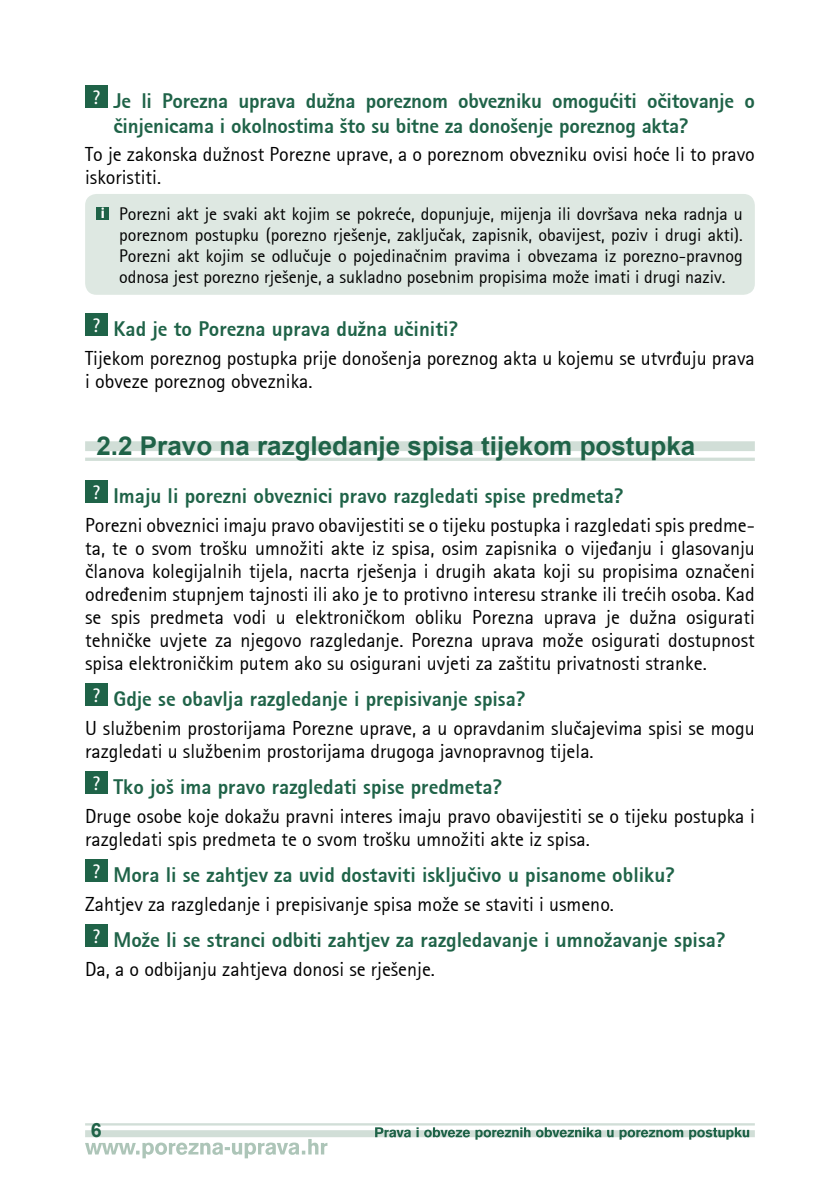
<style>
.page{position:relative;width:840px;height:1191px;background:#fff}
.page>*{position:absolute;margin:0;border:0;box-sizing:border-box;transform-origin:0 0}
.t1{font:700 26px "Arial";color:#1f6348}
.t2{font:700 21px/25px "Agfa Rotis Sans Serif Ex";color:#1f6348}
.t3{font:20px/23px "Agfa Rotis Sans Serif";color:#000}
.t4{font:700 19.6px "Arial";color:#1f6348}
.t5{font:18px/21px "Agfa Rotis Sans Serif";color:#000;text-align:justify}
.s1{font-family:"Myriad Pro";font-weight:700;font-size:15px;color:#fff}
</style>
<div class="page">
<svg style="left:85px;top:1139px;width:242px;height:19px"></svg>
<hr style="left:85px;top:1123px;width:669px;height:2px;background:#d1ded7">
<div style="left:85px;top:1130px;width:669px;height:7px;background:#d1ded7"></div>
<svg style="left:375px;top:1127px;width:373px;height:12px"></svg>
<div style="left:85px;top:194px;width:669px;height:101px;background:#dee8e2;border-radius:11px"></div>
<div style="left:96px;top:207px;width:13px;height:13px;background:#1f6348"></div>
<div style="left:85px;top:441px;width:669px;height:10px;background:#d1ded7"></div>
<svg style="left:85px;top:457px;width:669px;height:4px;background:#d9e3dd"></svg>
<div style="left:85px;top:313px;width:23px;height:23px;background:#1f6348"></div>
<div style="left:85px;top:480px;width:23px;height:23px;background:#1f6348"></div>
<div style="left:85px;top:683px;width:23px;height:23px;background:#1f6348"></div>
<div style="left:85px;top:771px;width:23px;height:23px;background:#1f6348"></div>
<div style="left:85px;top:859px;width:23px;height:23px;background:#1f6348"></div>
<div style="left:85px;top:924px;width:23px;height:23px;background:#1f6348"></div>
<div style="left:85px;top:85px;width:23px;height:23px;background:#1f6348"></div>
<p class="t2" style="left:113px;top:88px;width:642px;text-indent:-21px"><sup>?</sup> Je li Porezna uprava du`na poreznom obvezniku omogu}iti o~itovanje o ~injenicama i okolnostima {to su bitne za dono{enje poreznog akta?</p>
<p class="t3" style="left:85px;top:143px;width:671px">To je zakonska du`nost Porezne uprave, a o poreznom obvezniku ovisi ho}e li to pravo iskoristiti.</p>
<p class="t5" style="left:119px;top:203px;width:625px;text-indent:-18px"><span class="s1">i</span> Porezni akt je svaki akt kojim se pokre}e, dopunjuje, mijenja ili dovr{ava neka radnja u poreznom postupku (porezno rje{enje, zaklju~ak, zapisnik, obavijest, poziv i drugi akti).<br>Porezni akt kojim se odlu~uje o pojedina~nim pravima i obvezama iz porezno-pravnog odnosa jest porezno rje{enje, a sukladno posebnim propisima mo`e imati i drugi naziv.</p>
<p class="t2" style="left:92px;top:316px;width:367px"><sup>?</sup> Kad je to Porezna uprava du`na u~initi?</p>
<p class="t3" style="left:85px;top:346px;width:670px">Tijekom poreznog postupka prije dono{enja poreznog akta u kojemu se utvr|uju prava i obveze poreznog obveznika.</p>
<h1 class="t1" style="left:96px;top:429px;width:600px">2.2 Pravo na razgledanje spisa tijekom postupka</h1>
<p class="t2" style="left:92px;top:483px;width:532px"><sup>?</sup> Imaju li porezni obveznici pravo razgledati spise predmeta?</p>
<p class="t3" style="left:85px;top:513px;width:671px;text-align:justify">Porezni obveznici imaju pravo obavijestiti se o tijeku postupka i razgledati spis predme&shy;ta, te o svom trošku umnožiti akte iz spisa, osim zapisnika o vije|anju i glasovanju ~lanova kolegijalnih tijela, nacrta rješenja i drugih akata koji su propisima ozna~eni odre|enim stupnjem tajnosti ili ako je to protivno interesu stranke ili tre}ih osoba. Kad se spis predmeta vodi u elektroni~kom obliku Porezna uprava je dužna osigurati tehni~ke uvjete za njegovo razgledanje. Porezna uprava može osigurati dostupnost spisa elektroni~kim putem ako su osigurani uvjeti za zaštitu privatnosti stranke.</p>
<p class="t2" style="left:92px;top:686px;width:434px"><sup>?</sup> Gdje se obavlja razgledanje i prepisivanje spisa?</p>
<p class="t3" style="left:85px;top:716px;width:670px">U slu`benim prostorijama Porezne uprave, a u opravdanim slu~ajevima spisi se mogu razgledati u slu`benim prostorijama drugoga javnopravnog tijela.</p>
<p class="t2" style="left:92px;top:774px;width:411px"><sup>?</sup> Tko jo{ ima pravo razgledati spise predmeta?</p>
<p class="t3" style="left:85px;top:804px;width:670px">Druge osobe koje doka`u pravni interes imaju pravo obavijestiti se o tijeku postupka i razgledati spis predmeta te o svom tro{ku umno`iti akte iz spisa.</p>
<p class="t2" style="left:92px;top:862px;width:583px"><sup>?</sup> Mora li se zahtjev za uvid dostaviti isklju~ivo u pisanome obliku?</p>
<p class="t3" style="left:85px;top:892px;width:530px">Zahtjev za razgledanje i prepisivanje spisa mo`e se staviti i usmeno.</p>
<p class="t2" style="left:92px;top:927px;width:634px"><sup>?</sup> Mo`e li se stranci odbiti zahtjev za razgledavanje i umno`avanje spisa?</p>
<p class="t3" style="left:85px;top:957px;width:351px">Da, a o odbijanju zahtjeva donosi se rje{enje.</p>
<p class="t4" style="left:91px;top:1117px;width:12px">6</p>
</div>
